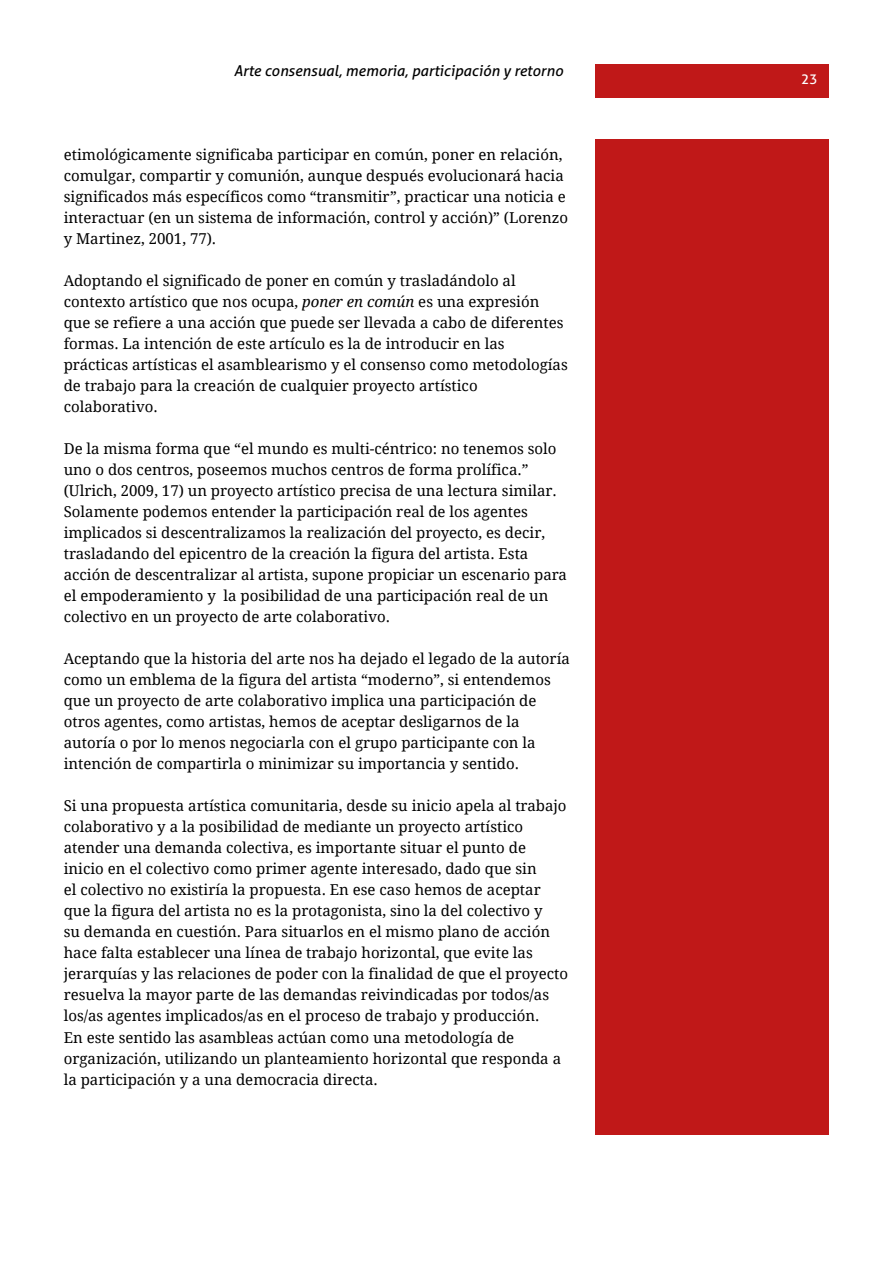
<style>
.page{position:relative;width:893px;height:1263px;background:#fff}
.page>*{position:absolute;margin:0;border:0;box-sizing:border-box;transform-origin:0 0}
.t1{font:15px/21px "Droid Serif";color:#000}
.t2{font:italic 15px "Aller";color:#000}
.t3{font:13.5px "Aller";color:#fff}
.s1{font-style:italic}
</style>
<div class="page">
<div style="left:595px;top:65px;width:233px;height:33px;background:#c01818"></div>
<div style="left:595px;top:139px;width:233px;height:996px;background:#c01818"></div>
<p class="t2" style="left:234px;top:61px;width:331px">Arte consensual, memoria, participación y retorno</p>
<p class="t1" style="left:64px;top:145px;width:506px">etimológicamente significaba participar en común, poner en relación, comulgar, compartir y comunión, aunque después evolucionará hacia significados más específicos como “transmitir”, practicar una noticia e interactuar (en un sistema de información, control y acción)” (Lorenzo y Martinez, 2001, 77).</p>
<p class="t1" style="left:64px;top:271px;width:505px">Adoptando el significado de poner en común y trasladándolo al contexto artístico que nos ocupa, <span class="s1">poner en común</span> es una expresión que se refiere a una acción que puede ser llevada a cabo de diferentes formas. La intención de este artículo es la de introducir en las prácticas artísticas el asamblearismo y el consenso como metodologías de trabajo para la creación de cualquier proyecto artístico colaborativo.</p>
<p class="t1" style="left:64px;top:439px;width:505px">De la misma forma que “el mundo es multi-céntrico: no tenemos solo uno o dos centros, poseemos muchos centros de forma prolífica.” (Ulrich, 2009, 17) un proyecto artístico precisa de una lectura similar.<br>Solamente podemos entender la participación real de los agentes implicados si descentralizamos la realización del proyecto, es decir, trasladando del epicentro de la creación la figura del artista. Esta acción de descentralizar al artista, supone propiciar un escenario para el empoderamiento y la posibilidad de una participación real de un colectivo en un proyecto de arte colaborativo.</p>
<p class="t1" style="left:64px;top:649px;width:508px">Aceptando que la historia del arte nos ha dejado el legado de la autoría como un emblema de la figura del artista “moderno”, si entendemos que un proyecto de arte colaborativo implica una participación de otros agentes, como artistas, hemos de aceptar desligarnos de la autoría o por lo menos negociarla con el grupo participante con la intención de compartirla o minimizar su importancia y sentido.</p>
<p class="t1" style="left:64px;top:796px;width:506px">Si una propuesta artística comunitaria, desde su inicio apela al trabajo colaborativo y a la posibilidad de mediante un proyecto artístico atender una demanda colectiva, es importante situar el punto de inicio en el colectivo como primer agente interesado, dado que sin<br>el colectivo no existiría la propuesta. En ese caso hemos de aceptar que la figura del artista no es la protagonista, sino la del colectivo y<br>su demanda en cuestión. Para situarlos en el mismo plano de acción hace falta establecer una línea de trabajo horizontal, que evite las jerarquías y las relaciones de poder con la finalidad de que el proyecto resuelva la mayor parte de las demandas reivindicadas por todos/as los/as agentes implicados/as en el proceso de trabajo y producción.<br>En este sentido las asambleas actúan como una metodología de organización, utilizando un planteamiento horizontal que responda a la participación y a una democracia directa.</p>
<p class="t3" style="left:801px;top:71px;width:18px">23</p>
</div>
